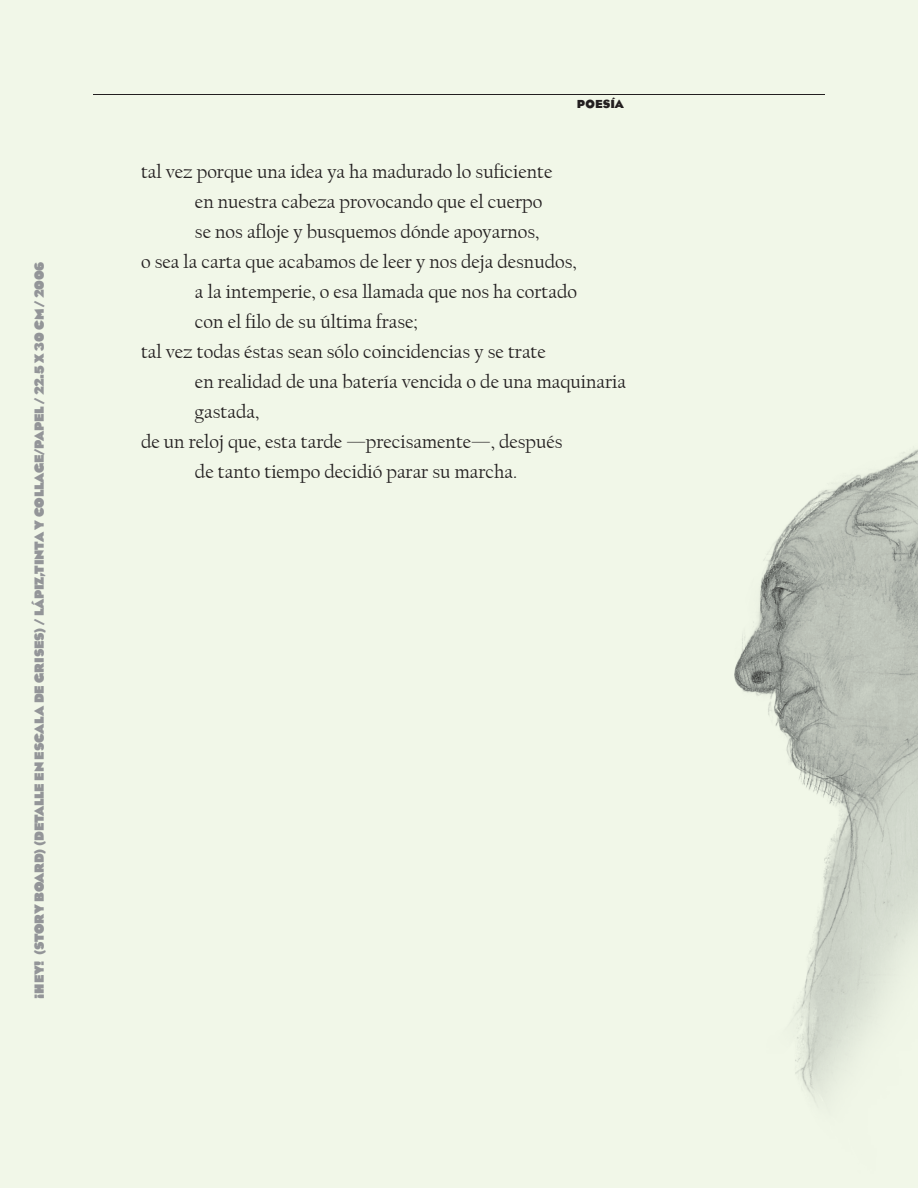
<style>
.page{position:relative;width:918px;height:1188px;background:#f1f7e8}
.page>*{position:absolute;margin:0;border:0;box-sizing:border-box;transform-origin:0 0}
.t1{font:19.5px "Californian FB";color:#231f20}
.t2{font:900 13.5px "Eagle";letter-spacing:-.015em;color:#939598}
.t3{font:700 12px "Eagle";color:#231f20}
</style>
<div class="page">
<hr style="left:93px;top:94px;width:732px;height:1px;background:#231f20">
<img style="left:734px;top:449px;width:184px;height:654px">
<p class="t2" style="left:32px;top:999px;width:739px;rotate:-90deg">¡HEY! (STORY BOARD) (detalle en escala de grises) / Lápiz,tinta y collage/papel / 22.5 x 30 cm / 2006</p>
<p class="t3" style="left:577px;top:97px;width:49px">POESÍA</p>
<p class="t1" style="left:141px;top:161px;width:413px">tal vez porque una idea ya ha madurado lo suficiente</p>
<p class="t1" style="left:195px;top:191px;width:349px">en nuestra cabeza provocando que el cuerpo</p>
<p class="t1" style="left:195px;top:221px;width:346px">se nos afloje y busquemos dónde apoyarnos,</p>
<p class="t1" style="left:141px;top:251px;width:437px">o sea la carta que acabamos de leer y nos deja desnudos,</p>
<p class="t1" style="left:195px;top:281px;width:384px">a la intemperie, o esa llamada que nos ha cortado</p>
<p class="t1" style="left:195px;top:311px;width:224px">con el filo de su última frase;</p>
<p class="t1" style="left:141px;top:341px;width:406px">tal vez todas éstas sean sólo coincidencias y se trate</p>
<p class="t1" style="left:195px;top:371px;width:433px">en realidad de una batería vencida o de una maquinaria</p>
<p class="t1" style="left:195px;top:401px;width:66px">gastada,</p>
<p class="t1" style="left:141px;top:431px;width:423px">de un reloj que, esta tarde —precisamente—, después</p>
<p class="t1" style="left:195px;top:461px;width:324px">de tanto tiempo decidió parar su marcha.</p>
</div>
